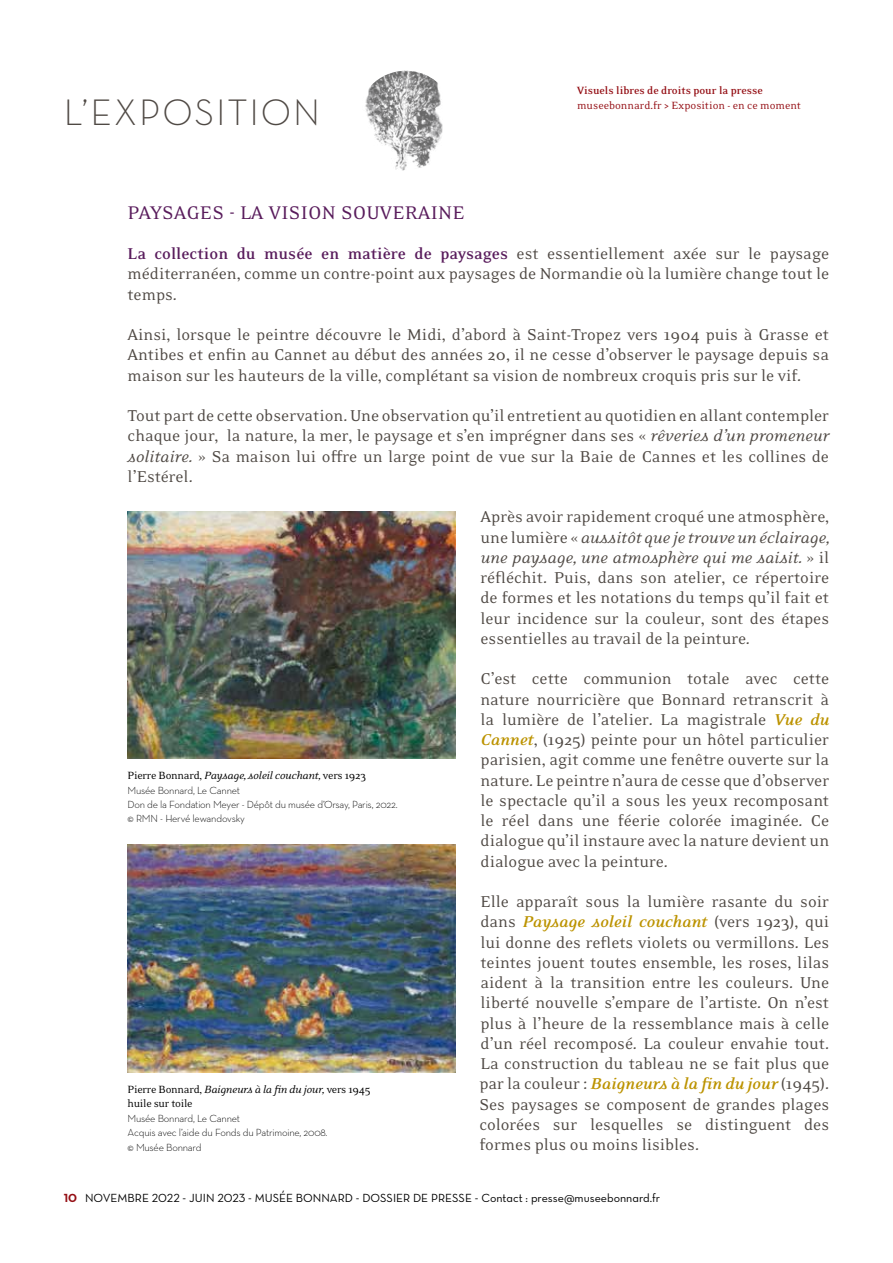
<style>
.page{position:relative;width:893px;height:1263px;background:#fff}
.page>*{position:absolute;margin:0;border:0;box-sizing:border-box;transform-origin:0 0}
.t1{font:37.5px "Neutraface Text Light Alt";letter-spacing:.05em;color:#4f4944}
.t2{font:21px "Eidetic Neo OT Omni";color:#591c5c}
.t3{font:18px/20.2px "Eidetic Neo OT";color:#4f4944;text-align:justify}
.t4{font:12px "Neutraface Text Book Alt";color:#000}
.t5{font:12px/14.4px "Eidetic Neo OT";letter-spacing:-.02em;color:#000}
.t6{font:italic 12px "Eidetic Neo OT";letter-spacing:-.02em;color:#000}
.t7{font:12px "Eidetic Neo OT";color:#940e14}
.t8{font:700 12px "Eidetic Neo OT";color:#940e14}
.t9{font:300 10.5px/14.4px "Neutraface Text";letter-spacing:-.02em;color:#000}
.s1{font-weight:700;color:#591c5c}
.s2{font-style:italic}
.s3{font-weight:700;font-style:italic;color:#bc9300}
.s4{font-style:normal}
.s5{font-family:"Neutraface Text Bold Alt";color:#940e14}
</style>
<div class="page">
<img style="left:365px;top:71px;width:78px;height:100px">
<img style="left:128px;top:845px;width:327px;height:227px">
<img style="left:128px;top:511px;width:327px;height:247px">
<h1 class="t1" style="left:64px;top:89px;width:258px">L’EXPOSITION</h1>
<p class="t8" style="left:577px;top:85px;width:187px">Visuels libres de droits pour la presse</p>
<p class="t7" style="left:577px;top:100px;width:225px">museebonnard.fr &gt; Exposition - en ce moment</p>
<p class="t2" style="left:128px;top:201px;width:339px">PAYSAGES - LA VISION SOUVERAINE</p>
<p class="t3" style="left:128px;top:244px;width:703px"><span class="s1">La collection du musée en matière de paysages</span> est essentiellement axée sur le paysage méditerranéen, comme un contre-point aux paysages de Normandie où la lumière change tout le temps.</p>
<p class="t3" style="left:128px;top:325px;width:703px">Ainsi, lorsque le peintre découvre le Midi, d’abord à Saint-Tropez vers 1904 puis à Grasse et Antibes et enfin au Cannet au début des années 20, il ne cesse d’observer le paysage depuis sa maison sur les hauteurs de la ville, complétant sa vision de nombreux croquis pris sur le vif.</p>
<p class="t3" style="left:128px;top:406px;width:703px">Tout part de cette observation. Une observation qu’il entretient au quotidien en allant contempler chaque jour, la nature, la mer, le paysage et s’en imprégner dans ses « <span class="s2">rêveries d’un promeneur solitaire.</span> » Sa maison lui offre un large point de vue sur la Baie de Cannes et les collines de l’Estérel.</p>
<p class="t3" style="left:480px;top:507px;width:351px">Après avoir rapidement croqué une atmosphère, une lumière « <span class="s2">aussitôt que je trouve un éclairage, une paysage, une atmosphère qui me saisit.</span> » il réfléchit. Puis, dans son atelier, ce répertoire de formes et les notations du temps qu’il fait et leur incidence sur la couleur, sont des étapes essentielles au travail de la peinture.</p>
<p class="t3" style="left:480px;top:669px;width:350px">C’est cette communion totale avec cette nature nourricière que Bonnard retranscrit à la lumière de l’atelier. La magistrale <span class="s3">Vue du Cannet</span>, (1925) peinte pour un hôtel particulier parisien, agit comme une fenêtre ouverte sur la nature. Le peintre n’aura de cesse que d’observer le spectacle qu’il a sous les yeux recomposant le réel dans une féerie colorée imaginée. Ce dialogue qu’il instaure avec la nature devient un dialogue avec la peinture.</p>
<p class="t3" style="left:479px;top:892px;width:351px">Elle apparaît sous la lumière rasante du soir dans <span class="s3">Paysage soleil couchant</span> (vers 1923), qui lui donne des reflets violets ou vermillons. Les teintes jouent toutes ensemble, les roses, lilas aident à la transition entre les couleurs. Une liberté nouvelle s’empare de l’artiste. On n’est plus à l’heure de la ressemblance mais à celle d’un réel recomposé. La couleur envahie tout.<br>La construction du tableau ne se fait plus que par la couleur : <span class="s3">Baigneurs à la fin du jour</span> (1945).<br>Ses paysages se composent de grandes plages colorées sur lesquelles se distinguent des formes plus ou moins lisibles.</p>
<p class="t6" style="left:128px;top:769px;width:240px"><span class="s4">Pierre Bonnard,</span> Paysage, soleil couchant, <span class="s4">vers 1923</span></p>
<p class="t9" style="left:128px;top:783px;width:272px">Musée Bonnard, Le Cannet<br>Don de la Fondation Meyer - Dépôt du musée d’Orsay, Paris, 2022. © RMN - Hervé lewandovsky</p>
<p class="t5" style="left:128px;top:1082px;width:244px">Pierre Bonnard, <span class="s2">Baigneurs à la fin du jour,</span> vers 1945 huile sur toile</p>
<p class="t9" style="left:128px;top:1111px;width:201px">Musée Bonnard, Le Cannet<br>Acquis avec l’aide du Fonds du Patrimoine, 2008. © Musée Bonnard</p>
<p class="t4" style="left:64px;top:1191px;width:598px"><span class="s5">10</span> NOVEMBRE 2022 - JUIN 2023 - MUSÉE BONNARD - DOSSIER DE PRESSE - Contact : presse@museebonnard.fr</p>
</div>
